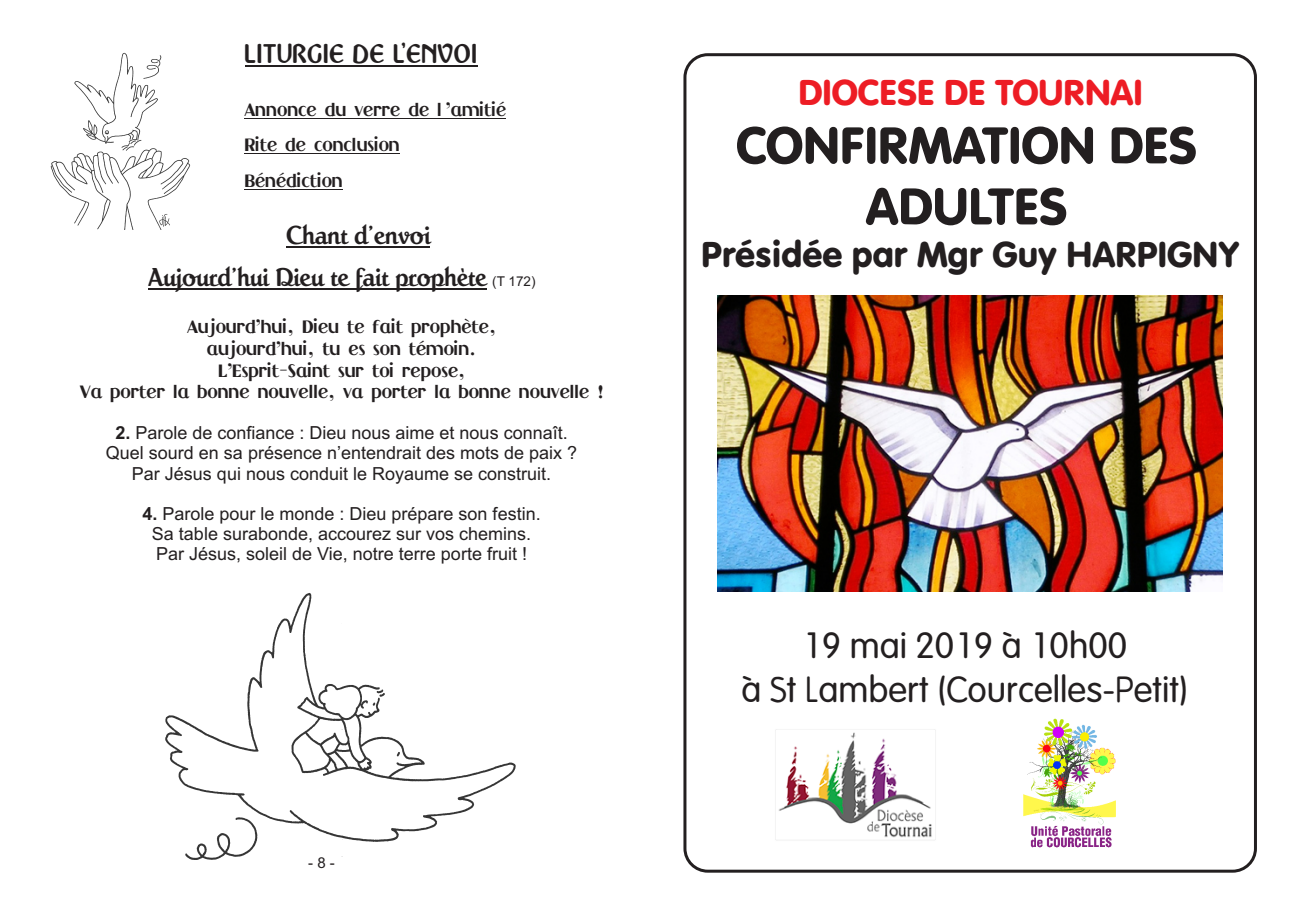
<style>
.page{position:relative;width:1290px;height:920px;background:#fff}
.page>*{position:absolute;margin:0;border:0;box-sizing:border-box;transform-origin:0 0}
.t1{font:54px/61.1px "VAG Rundschrift D";color:#231f20;text-align:center}
.t2{font:37.65px "VAG Rundschrift D";color:#231f20}
.t3{font:37.65px "VAG Rundschrift D";color:#ed1c24}
.t4{font:36px/43.8px "Vagabond";color:#231f20;text-align:center}
.t5{font:27px/42.5px "Roman Scr D";color:#231f20}
.t6{font:27px "Westminster";color:#231f20}
.t7{font:21px/21.8px "Camion";color:#231f20;text-align:center}
.t8{font:18px/20.1px "Arial";color:#231f20;text-align:center}
.t9{font:15px "Arial";color:#231f20}
.s1{font-family:"Arial";font-size:13.5px}
.s2{font-weight:700}
</style>
<div class="page">
<div style="left:683px;top:53px;width:574px;height:820px;border:3px solid #231f20;border-radius:23px"></div>
<img style="left:165px;top:593px;width:351px;height:267px">
<hr style="left:286px;top:246px;width:144px;height:1px;background:#231f20">
<img style="left:50px;top:52px;width:141px;height:178px">
<hr style="left:148px;top:289px;width:338px;height:1px;background:#231f20">
<hr style="left:245px;top:66px;width:232px;height:1px;background:#231f20">
<hr style="left:245px;top:118px;width:261px;height:1px;background:#231f20">
<hr style="left:245px;top:189px;width:98px;height:1px;background:#231f20">
<hr style="left:245px;top:153px;width:155px;height:1px;background:#231f20">
<img style="left:718px;top:296px;width:505px;height:296px">
<img style="left:775px;top:729px;width:161px;height:111px">
<img style="left:1023px;top:719px;width:93px;height:129px">
<h3 class="t6" style="left:245px;top:44px;width:234px">LITURGIE DE L’ENVOI</h3>
<p class="t7" style="left:245px;top:98px;width:263px">Annonce du verre de l ’amitié</p>
<p class="t7" style="left:245px;top:134px;width:157px">Rite de conclusion</p>
<p class="t7" style="left:245px;top:170px;width:100px">Bénédiction</p>
<h3 class="t5" style="left:148px;top:215px;width:389px;text-indent:139px">Chant d’envoi<br>Aujourd’hui Dieu te fait prophète <span class="s1">(T 172)</span></h3>
<p class="t7" style="left:80px;top:316px;width:525px">Aujourd’hui, Dieu te fait prophète,<br>aujourd’hui, tu es son témoin.<br>L’Esprit-Saint sur toi repose,<br>Va porter la bonne nouvelle, va porter la bonne nouvelle !</p>
<p class="t8" style="left:106px;top:425px;width:473px"><span class="s2">2.</span> Parole de confiance : Dieu nous aime et nous connaît.<br>Quel sourd en sa présence n’entendrait des mots de paix ?<br>Par Jésus qui nous conduit le Royaume se construit.</p>
<p class="t8" style="left:142px;top:505px;width:400px"><span class="s2">4.</span> Parole pour le monde : Dieu prépare son festin.<br>Sa table surabonde, accourez sur vos chemins.<br>Par Jésus, soleil de Vie, notre terre porte fruit !</p>
<p class="t9" style="left:308px;top:857px;width:28px">- 8 -</p>
<h2 class="t3" style="left:798px;top:75px;width:346px">DIOCESE DE TOURNAI</h2>
<h1 class="t1" style="left:736px;top:117px;width:463px">CONFIRMATION DES<br>ADULTES</h1>
<h2 class="t2" style="left:701px;top:237px;width:540px">Présidée par Mgr Guy HARPIGNY</h2>
<h3 class="t4" style="left:741px;top:626px;width:448px">19 mai 2019 à 10h00<br>à St Lambert (Courcelles-Petit)</h3>
</div>
